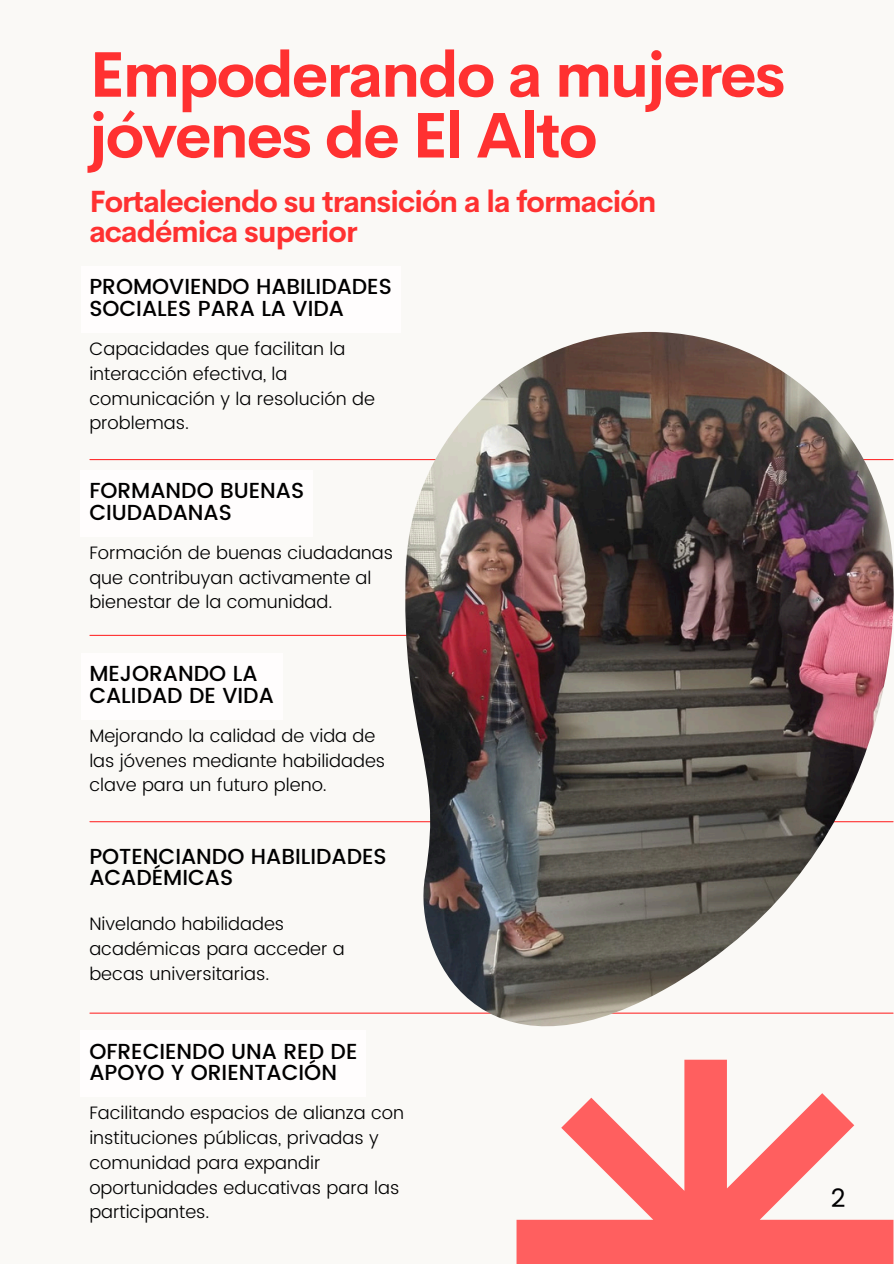
<style>
.page{position:relative;width:894px;height:1264px;background:#fff}
.page>*{position:absolute;margin:0;border:0;box-sizing:border-box;transform-origin:0 0}
.t1{font:700 63px/60.8px "Cerebri Sans";letter-spacing:-.03em;color:#ff3131}
.t2{font:700 30px/29.2px "Cerebri Sans";letter-spacing:-.03em;color:#ff3131}
.t3{font:25.5px "Poppins";color:#000001}
.t4{font:500 21.75px/21.3px "Poppins";color:#000}
.t5{font:300 18px/24.8px "Poppins";color:#000}
</style>
<div class="page">
<div style="left:0;top:0;width:893px;height:1263px;background:#faf9f6"></div>
<hr style="left:90px;top:459px;width:802px;height:1px;background:#ff3131">
<hr style="left:90px;top:635px;width:356px;height:1px;background:#ff3131">
<hr style="left:90px;top:821px;width:802px;height:1px;background:#ff3131">
<div style="left:81px;top:653px;width:201px;height:66px;background:#fffdfd"></div>
<div style="left:81px;top:266px;width:319px;height:66px;background:#fffdfd"></div>
<div style="left:81px;top:470px;width:232px;height:66px;background:#fffdfd"></div>
<div style="left:81px;top:1030px;width:285px;height:66px;background:#fffdfd"></div>
<hr style="left:90px;top:1012px;width:802px;height:1px;background:#ff3131">
<img style="left:405px;top:332px;width:488px;height:694px">
<svg style="left:516px;top:1059px;width:377px;height:204px"></svg>
<h1 class="t1" style="left:89px;top:44px;width:697px">Empoderando a mujeres jóvenes de El Alto</h1>
<h2 class="t2" style="left:89px;top:187px;width:568px">Fortaleciendo su transición a la formación académica superior</h2>
<p class="t4" style="left:89px;top:276px;width:304px">PROMOVIENDO HABILIDADES<br>SOCIALES PARA LA VIDA</p>
<p class="t5" style="left:89px;top:336px;width:287px">Capacidades que facilitan la interacción efectiva, la comunicación y la resolución de problemas.</p>
<p class="t4" style="left:89px;top:480px;width:216px">FORMANDO BUENAS<br>CIUDADANAS</p>
<p class="t5" style="left:89px;top:540px;width:305px">Formación de buenas ciudadanas que contribuyan activamente al bienestar de la comunidad.</p>
<h3 class="t4" style="left:89px;top:663px;width:186px">MEJORANDO LA<br>CALIDAD DE VIDA</h3>
<h3 class="t5" style="left:89px;top:723px;width:297px">Mejorando la calidad de vida de las jóvenes mediante habilidades clave para un futuro pleno.</h3>
<p class="t4" style="left:89px;top:845px;width:299px">POTENCIANDO HABILIDADES<br>ACADÉMICAS</p>
<p class="t5" style="left:89px;top:911px;width:257px">Nivelando habilidades académicas para acceder a becas universitarias.</p>
<p class="t4" style="left:89px;top:1040px;width:269px">OFRECIENDO UNA RED DE<br>APOYO Y ORIENTACIÓN</p>
<p class="t5" style="left:89px;top:1100px;width:316px">Facilitando espacios de alianza con instituciones públicas, privadas y comunidad para expandir oportunidades educativas para las participantes.</p>
<h3 class="t3" style="left:830px;top:1183px;width:16px">2</h3>
</div>
